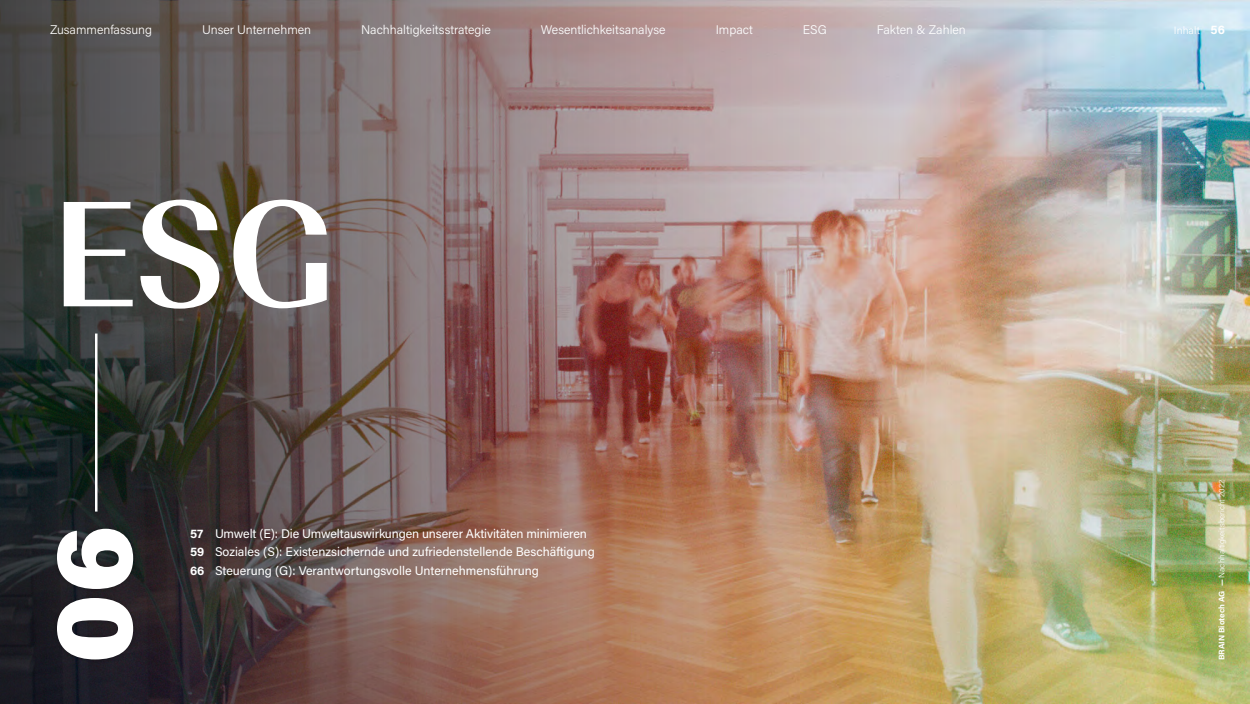
<style>
.page{position:relative;width:1250px;height:704px;background:#fff}
.page>*{position:absolute;margin:0;border:0;box-sizing:border-box;transform-origin:0 0}
.t1{font:700 156.25px "Imperial URW";color:#fff}
.t2{font:900 111.19px "Acumin Pro";color:#fff}
.t3{font:12.5px/18.1px "Acumin Pro";letter-spacing:-.005em;color:#fff}
.t4{font:300 12.5px "Acumin Pro";color:#fff}
.t5{font:300 10.62px "Acumin Pro";letter-spacing:.01em;color:#fff}
.t6{font:300 8.12px "Acumin Pro";color:#fff}
.s1{font-weight:700;font-size:12.5px}
.s2{font-weight:700}
</style>
<div class="page">
<img style="left:0;top:0;width:1250px;height:703px">
<hr style="left:95px;top:333px;width:3px;height:178px;background:#fff">
<div style="left:53px;top:524px;width:84px;height:139px;background:#000;opacity:.3"></div>
<p class="t4" style="left:50px;top:21px;width:104px">Zusammenfassung</p>
<p class="t4" style="left:202px;top:21px;width:111px">Unser Unternehmen</p>
<p class="t4" style="left:361px;top:21px;width:131px">Nachhaltigkeitsstrategie</p>
<p class="t4" style="left:541px;top:21px;width:126px">Wesentlichkeitsanalyse</p>
<p class="t4" style="left:716px;top:21px;width:39px">Impact</p>
<p class="t4" style="left:803px;top:21px;width:25px">ESG</p>
<p class="t4" style="left:877px;top:21px;width:91px">Fakten &amp; Zahlen</p>
<p class="t5" style="left:1174px;top:23px;width:53px">Inhalt <span class="s1">56</span></p>
<h1 class="t1" style="left:50px;top:135px;width:288px">ESG</h1>
<h2 class="t2" style="left:14px;top:663px;width:140px;rotate:-90deg">06</h2>
<p class="t3" style="left:190px;top:524px;width:406px"><span class="s2">57</span> Umwelt (E): Die Umweltauswirkungen unserer Aktivitäten minimieren<br><span class="s2">59</span> Soziales (S): Existenzsichernde und zufriedenstellende Beschäftigung<br><span class="s2">66</span> Steuerung (G): Verantwortungsvolle Unternehmensführung</p>
<p class="t6" style="left:1216px;top:659px;width:182px;rotate:-90deg"><span class="s2">BRAIN Biotech AG —</span> Nachhaltigkeitsbericht 2022</p>
</div>
